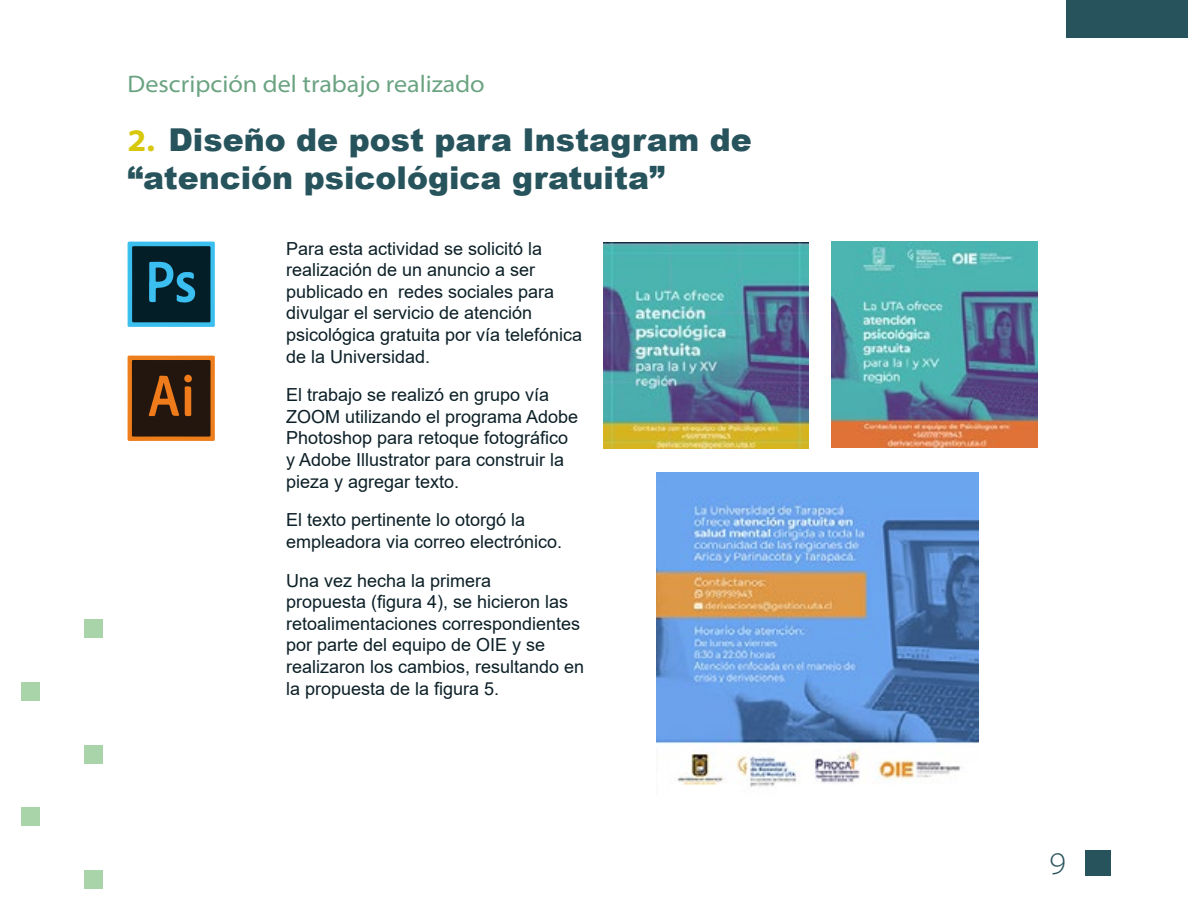
<style>
.page{position:relative;width:1188px;height:918px;background:#fff}
.page>*{position:absolute;margin:0;border:0;box-sizing:border-box;transform-origin:0 0}
.t1{font:900 31.5px/37.8px "Arial";color:#27535c}
.t2{font:31.5px "Myriad Variable Concept";color:#27535c}
.t3{font:24px "Myriad Variable Concept";color:#6aa381}
.t4{font:18px/21.6px "Arial";color:#0c2027}
.s1{font-family:"Myriad Variable Concept";font-weight:400;color:#d7c80b}
</style>
<div class="page">
<div style="left:1085px;top:851px;width:26px;height:25px;background:#27535c"></div>
<div style="left:21px;top:682px;width:19px;height:19px;background:#a9d3a9"></div>
<div style="left:84px;top:745px;width:19px;height:19px;background:#a9d3a9"></div>
<div style="left:84px;top:620px;width:19px;height:18px;background:#a9d3a9"></div>
<div style="left:21px;top:807px;width:19px;height:19px;background:#a9d3a9"></div>
<div style="left:84px;top:870px;width:19px;height:19px;background:#a9d3a9"></div>
<div style="left:1066px;top:0;width:122px;height:38px;background:#27535c"></div>
<svg style="left:128px;top:242px;width:87px;height:85px;background:#145064"></svg>
<svg style="left:128px;top:356px;width:87px;height:85px;background:#5d3412"></svg>
<img style="left:603px;top:242px;width:206px;height:206px">
<img style="left:832px;top:242px;width:205px;height:205px">
<img style="left:656px;top:473px;width:322px;height:314px">
<h2 class="t3" style="left:128px;top:69px;width:359px">Descripción del trabajo realizado</h2>
<h1 class="t1" style="left:128px;top:120px;width:626px"><span class="s1">2.</span> Diseño de post para Instagram de “atención psicológica gratuita”</h1>
<p class="t4" style="left:286px;top:237px;width:298px">Para esta actividad se solicitó la realización de un anuncio a ser publicado en redes sociales para divulgar el servicio de atención psicológica gratuita por vía telefónica de la Universidad.</p>
<p class="t4" style="left:286px;top:384px;width:294px">El trabajo se realizó en grupo vía<br>ZOOM utilizando el programa Adobe<br>Photoshop para retoque fotográfico y Adobe Illustrator para construir la pieza y agregar texto.</p>
<p class="t4" style="left:286px;top:509px;width:278px">El texto pertinente lo otorgó la empleadora via correo electrónico.</p>
<p class="t4" style="left:286px;top:569px;width:300px">Una vez hecha la primera<br>propuesta (figura 4), se hicieron las retoalimentaciones correspondientes por parte del equipo de OIE y se realizaron los cambios, resultando en la propuesta de la figura 5.</p>
<h1 class="t2" style="left:1049px;top:845px;width:18px">9</h1>
</div>
